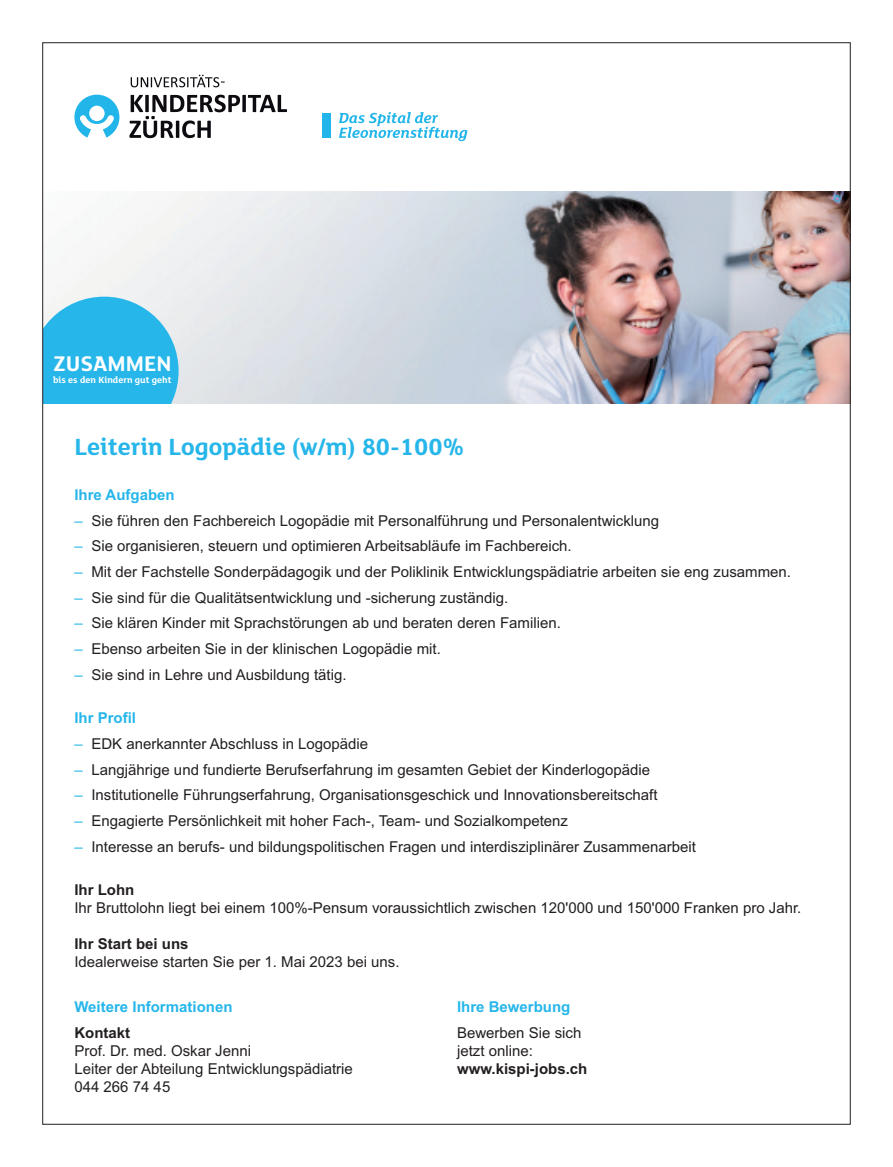
<style>
.page{position:relative;width:893px;height:1167px;background:#fff}
.page>*{position:absolute;margin:0;border:0;box-sizing:border-box;transform-origin:0 0}
.t1{font:700 25.5px "FS Lola";color:#26b6ea}
.t2{font:700 23.1px "FS Lola";letter-spacing:.005em;color:#fff}
.t3{font:15px/18px "Arial";color:#231f20}
.t4{font:700 15px "Arial";color:#26b6ea}
.t5{font:700 15px "Arial";color:#231f20}
.t6{font:700 9.75px "FS Lola";color:#fff}
.s1{color:#26b6ea}
</style>
<div class="page">
<img style="left:45px;top:191px;width:803px;height:213px">
<div style="left:30px;top:297px;width:149px;height:148px;background:#26b6ea;border-radius:50%"></div>
<div style="left:34px;top:404px;width:816px;height:46px;background:#fff"></div>
<div style="left:9px;top:285px;width:34px;height:136px;background:#fff"></div>
<div style="left:322px;top:113px;width:8px;height:25px;background:#21b5e9"></div>
<svg style="left:339px;top:112px;width:129px;height:29px"></svg>
<svg style="left:129px;top:95px;width:158px;height:43px"></svg>
<svg style="left:131px;top:75px;width:94px;height:12px"></svg>
<svg style="left:74px;top:95px;width:45px;height:43px"></svg>
<h2 class="t2" style="left:53px;top:357px;width:120px">ZUSAMMEN</h2>
<p class="t6" style="left:53px;top:376px;width:120px">bis es den Kindern gut geht</p>
<h1 class="t1" style="left:74px;top:439px;width:392px">Leiterin Logopädie (w/m) 80-100%</h1>
<p class="t4" style="left:74px;top:486px;width:102px">Ihre Aufgaben</p>
<p class="t3" style="left:74px;top:511px;width:586px"><span class="s1">–</span> Sie führen den Fachbereich Logopädie mit Personalführung und Personalentwicklung</p>
<p class="t3" style="left:74px;top:537px;width:499px"><span class="s1">–</span> Sie organisieren, steuern und optimieren Arbeitsabläufe im Fachbereich.</p>
<p class="t3" style="left:74px;top:563px;width:718px"><span class="s1">–</span> Mit der Fachstelle Sonderpädagogik und der Poliklinik Entwicklungspädiatrie arbeiten sie eng zusammen.</p>
<p class="t3" style="left:74px;top:588px;width:435px"><span class="s1">–</span> Sie sind für die Qualitätsentwicklung und -sicherung zuständig.</p>
<p class="t3" style="left:74px;top:614px;width:488px"><span class="s1">–</span> Sie klären Kinder mit Sprachstörungen ab und beraten deren Familien.</p>
<p class="t3" style="left:74px;top:640px;width:368px"><span class="s1">–</span> Ebenso arbeiten Sie in der klinischen Logopädie mit.</p>
<p class="t3" style="left:74px;top:665px;width:274px"><span class="s1">–</span> Sie sind in Lehre und Ausbildung tätig.</p>
<p class="t4" style="left:74px;top:709px;width:63px">Ihr Profil</p>
<p class="t3" style="left:74px;top:735px;width:295px"><span class="s1">–</span> EDK anerkannter Abschluss in Logopädie</p>
<p class="t3" style="left:74px;top:760px;width:577px"><span class="s1">–</span> Langjährige und fundierte Berufserfahrung im gesamten Gebiet der Kinderlogopädie</p>
<p class="t3" style="left:74px;top:786px;width:585px"><span class="s1">–</span> Institutionelle Führungserfahrung, Organisationsgeschick und Innovationsbereitschaft</p>
<p class="t3" style="left:74px;top:812px;width:495px"><span class="s1">–</span> Engagierte Persönlichkeit mit hoher Fach-, Team- und Sozialkompetenz</p>
<p class="t3" style="left:74px;top:837px;width:623px"><span class="s1">–</span> Interesse an berufs- und bildungspolitischen Fragen und interdisziplinärer Zusammenarbeit</p>
<p class="t5" style="left:74px;top:881px;width:61px">Ihr Lohn</p>
<p class="t3" style="left:74px;top:899px;width:728px">Ihr Bruttolohn liegt bei einem 100%-Pensum voraussichtlich zwischen 120'000 und 150'000 Franken pro Jahr.</p>
<p class="t5" style="left:74px;top:935px;width:116px">Ihr Start bei uns</p>
<p class="t3" style="left:74px;top:953px;width:327px">Idealerweise starten Sie per 1. Mai 2023 bei uns.</p>
<p class="t4" style="left:457px;top:998px;width:115px">Ihre Bewerbung</p>
<p class="t3" style="left:457px;top:1023px;width:126px">Bewerben Sie sich jetzt online:</p>
<p class="t5" style="left:457px;top:1060px;width:132px">www.kispi-jobs.ch</p>
<p class="t4" style="left:74px;top:998px;width:160px">Weitere Informationen</p>
<p class="t5" style="left:74px;top:1024px;width:57px">Kontakt</p>
<p class="t3" style="left:74px;top:1041px;width:280px">Prof. Dr. med. Oskar Jenni<br>Leiter der Abteilung Entwicklungspädiatrie<br>044 266 74 45</p>
</div>
